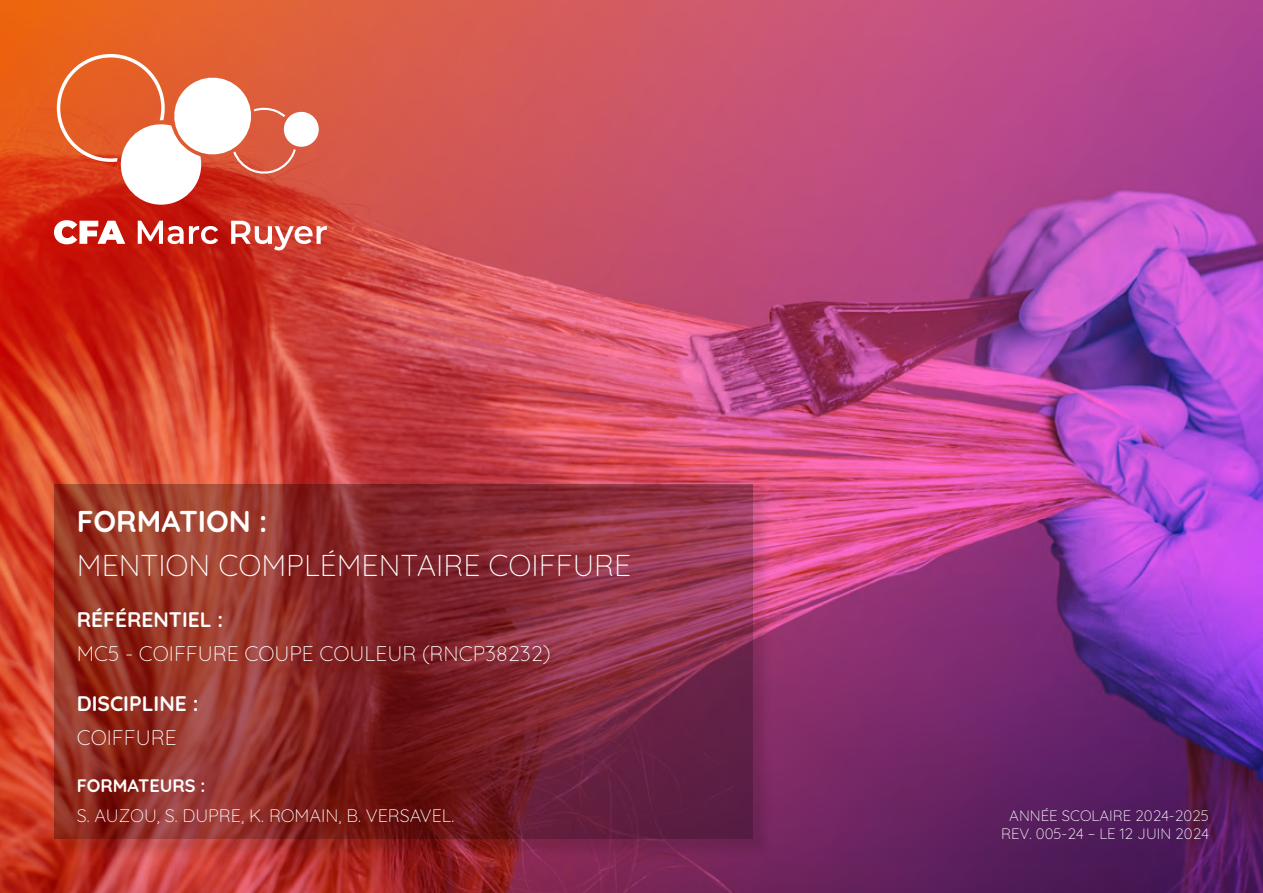
<style>
.page{position:relative;width:1263px;height:893px;background:#fff}
.page>*{position:absolute;margin:0;border:0;box-sizing:border-box;transform-origin:0 0}
.t1{font:300 30px "Quicksand";color:#fff}
.t2{font:700 30px "Quicksand";color:#fff}
.t3{font:300 21px "Quicksand";color:#fff}
.t4{font:700 21px "Quicksand";color:#fff}
.t5{font:300 18px "Quicksand";color:#fff}
.t6{font:700 18px "Quicksand";color:#fff}
.t7{font:300 15px/18px "Quicksand";color:#fff;text-align:center}
</style>
<div class="page">
<img style="left:0;top:0;width:1263px;height:893px">
<div style="left:56px;top:487px;width:716px;height:370px;background:#000;opacity:.4"></div>
<svg style="left:54px;top:485px;width:699px;height:354px;background:#862b31"></svg>
<svg style="left:12px;top:18px;width:315px;height:256px"></svg>
<h1 class="t2" style="left:77px;top:497px;width:192px">FORMATION :</h1>
<h1 class="t1" style="left:77px;top:543px;width:556px">MENTION COMPLÉMENTAIRE COIFFURE</h1>
<h2 class="t4" style="left:77px;top:602px;width:148px">RÉFÉRENTIEL :</h2>
<h2 class="t3" style="left:77px;top:637px;width:475px">MC5 - COIFFURE COUPE COULEUR (RNCP38232)</h2>
<h2 class="t4" style="left:77px;top:686px;width:123px">DISCIPLINE :</h2>
<h2 class="t3" style="left:77px;top:721px;width:101px">COIFFURE</h2>
<p class="t6" style="left:77px;top:770px;width:130px">FORMATEURS :</p>
<p class="t5" style="left:77px;top:801px;width:379px">S. AUZOU, S. DUPRE, K. ROMAIN, B. VERSAVEL.</p>
<p class="t7" style="left:1001px;top:805px;width:209px">ANNÉE SCOLAIRE 2024-2025<br>REV. 005-24 – LE 12 JUIN 2024</p>
</div>
